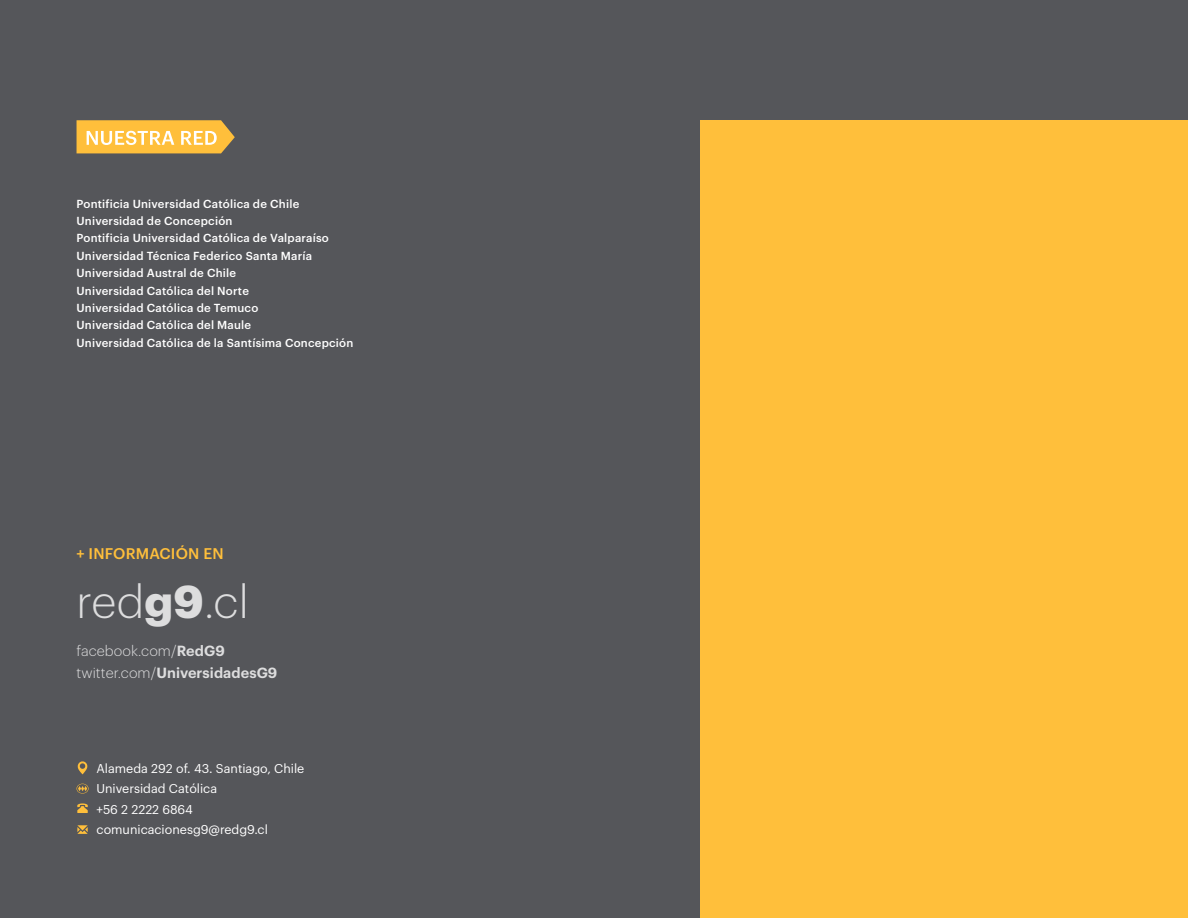
<style>
.page{position:relative;width:1188px;height:918px;background:#55565a}
.page>*{position:absolute;margin:0;border:0;box-sizing:border-box;transform-origin:0 0}
.t1{font:300 45px "Graphik";color:#ddddde}
.t2{font:500 15.15px "Graphik";letter-spacing:.01em;color:#ffbf3b}
.t3{font:300 14.4px/21.3px "Graphik";letter-spacing:.005em;color:#ddddde}
.t4{font:12.45px/20.4px "Graphik";color:#fff}
.t5{font:500 11.4px/17.4px "Graphik";letter-spacing:.02em;color:#fff}
.s1{font-weight:700}
.s2{font-weight:600}
</style>
<div class="page">
<svg style="left:77px;top:825px;width:11px;height:9px"></svg>
<svg style="left:77px;top:803px;width:11px;height:10px"></svg>
<svg style="left:78px;top:761px;width:9px;height:13px"></svg>
<svg style="left:77px;top:784px;width:12px;height:10px"></svg>
<svg style="left:77px;top:120px;width:158px;height:33px;background:#f6c259"></svg>
<div style="left:700px;top:120px;width:488px;height:798px;background:#ffbf3b"></div>
<p class="t5" style="left:77px;top:194px;width:278px">Pontificia Universidad Católica de Chile Universidad de Concepción<br>Pontificia Universidad Católica de Valparaíso Universidad Técnica Federico Santa María Universidad Austral de Chile<br>Universidad Católica del Norte<br>Universidad Católica de Temuco<br>Universidad Católica del Maule<br>Universidad Católica de la Santísima Concepción</p>
<h2 class="t2" style="left:77px;top:542px;width:149px">+ INFORMACIÓN EN</h2>
<h1 class="t1" style="left:77px;top:569px;width:174px">red<span class="s1">g9</span>.cl</h1>
<p class="t3" style="left:77px;top:639px;width:202px">facebook.com/<span class="s2">RedG9 </span>twitter.com/<span class="s2">UniversidadesG9</span></p>
<p class="t4" style="left:97px;top:757px;width:209px">Alameda 292 of. 43. Santiago, Chile<br>Universidad Católica<br>+56 2 2222 6864 comunicacionesg9@redg9.cl</p>
</div>
